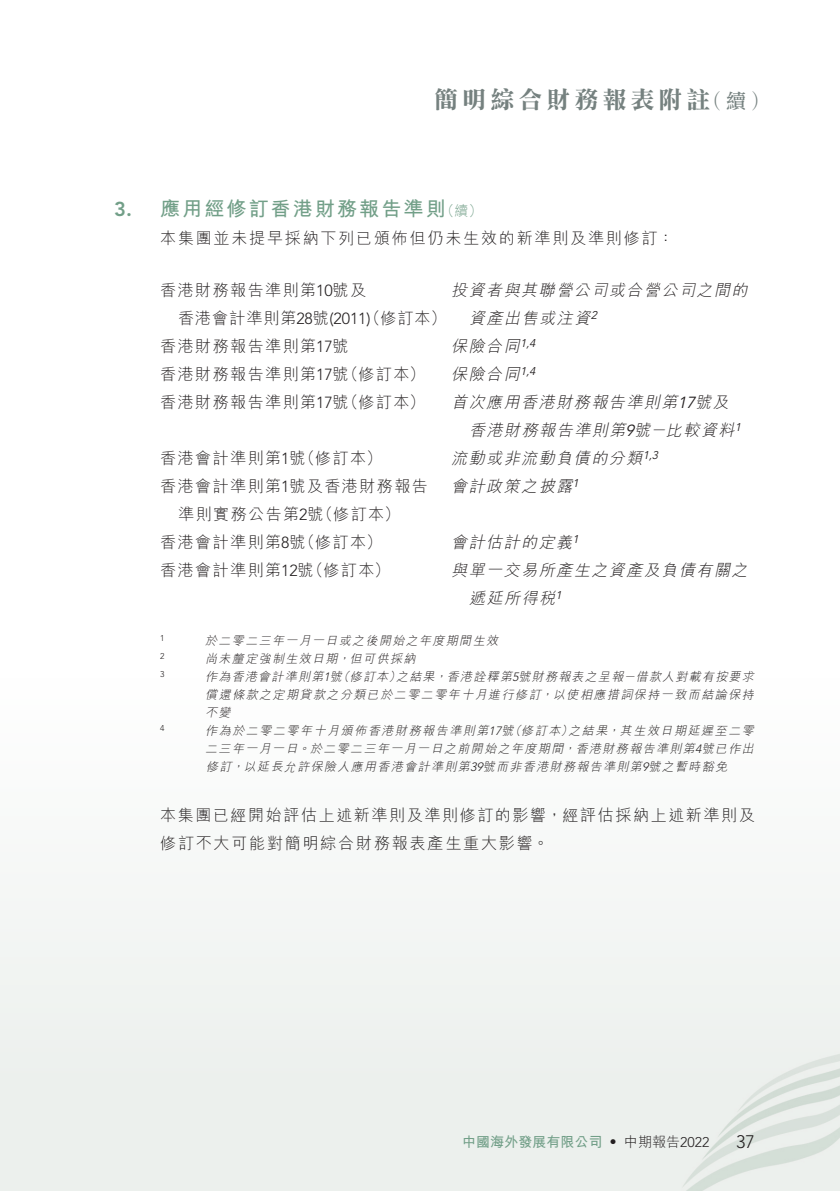
<style>
.page{position:relative;width:840px;height:1191px;background:#fff}
.page>*{position:absolute;margin:0;border:0;box-sizing:border-box;transform-origin:0 0}
.t1{font:24px "DF Li Song HK W7";letter-spacing:.165em;color:#75817f}
.t2{font:700 20px "M Hei HK";letter-spacing:.105em;color:#729f88}
.t3{font:300 18px "Avenir LT Std";color:#231f20}
.t4{font:300 16px/28px "M Hei HK";letter-spacing:.095em;color:#231f20}
.t5{font:italic 300 16px/28px "M Hei HK";color:#231f20}
.t6{font:300 16px "M Hei HK";letter-spacing:.115em;color:#231f20}
.t7{font:700 14px "M Hei HK";color:#729f88}
.t8{font:italic 300 12px/18px "M Hei HK";color:#231f20;text-align:justify}
.t9{font:300 8.4px "Avenir LT Std";color:#231f20}
.s1{font-family:"DF Li Song HK W5";font-size:20px}
.s2{font-family:"Avenir LT Std";font-weight:800}
.s3{font-weight:300;font-size:14px}
.s4{font-family:"Avenir LT Std"}
.s5{font-family:"Avenir LT Std";font-weight:400}
.s6{font-weight:300;color:#231f20}
.s7{font-family:"Avenir LT Std";font-weight:300;color:#231f20}
</style>
<div class="page">
<h1 class="t1" style="left:434px;top:87px;width:334px">簡明綜合財務報表附註<span class="s1">（續）</span></h1>
<h2 class="t2" style="left:114px;top:194px;width:370px"><span class="s2">3.</span> 應用經修訂香港財務報告準則<span class="s3">（續）</span></h2>
<h3 class="t6" style="left:160px;top:230px;width:515px">本集團並未提早採納下列已頒佈但仍未生效的新準則及準則修訂：</h3>
<h3 class="t4" style="left:178px;top:276px;width:269px;text-indent:-18px">香港財務報告準則第<span class="s4">10</span>號及<br>香港會計準則第<span class="s4">28</span>號<span class="s4">(2011)</span>（修訂本）</h3>
<h3 class="t5" style="left:469px;top:276px;width:283px;text-indent:-18px">投資者與其聯營公司或合營公司之間的資產出售或注資<sup>2</sup></h3>
<h3 class="t4" style="left:160px;top:332px;width:190px">香港財務報告準則第<span class="s4">17</span>號</h3>
<h3 class="t5" style="left:451px;top:332px;width:89px">保險合同<sup>1,4</sup></h3>
<h3 class="t4" style="left:160px;top:360px;width:266px">香港財務報告準則第<span class="s4">17</span>號（修訂本）</h3>
<h3 class="t5" style="left:451px;top:360px;width:89px">保險合同<sup>1,4</sup></h3>
<h3 class="t4" style="left:160px;top:388px;width:266px">香港財務報告準則第<span class="s4">17</span>號（修訂本）</h3>
<h3 class="t5" style="left:469px;top:388px;width:276px;text-indent:-18px">首次應用香港財務報告準則第<span class="s5">17</span>號及香港財務報告準則第<span class="s5">9</span>號－比較資料<sup>1</sup></h3>
<h3 class="t4" style="left:160px;top:444px;width:223px">香港會計準則第<span class="s4">1</span>號（修訂本）</h3>
<h3 class="t5" style="left:451px;top:444px;width:211px">流動或非流動負債的分類<sup>1,3</sup></h3>
<h3 class="t4" style="left:178px;top:472px;width:251px;text-indent:-18px">香港會計準則第<span class="s4">1</span>號及香港財務報告準則實務公告第<span class="s4">2</span>號（修訂本）</h3>
<h3 class="t5" style="left:451px;top:472px;width:132px">會計政策之披露<sup>1</sup></h3>
<h3 class="t4" style="left:160px;top:528px;width:223px">香港會計準則第<span class="s4">8</span>號（修訂本）</h3>
<h3 class="t5" style="left:451px;top:528px;width:132px">會計估計的定義<sup>1</sup></h3>
<h3 class="t4" style="left:160px;top:556px;width:231px">香港會計準則第<span class="s4">12</span>號（修訂本）</h3>
<h3 class="t5" style="left:469px;top:556px;width:283px;text-indent:-18px">與單一交易所產生之資產及負債有關之遞延所得稅<sup>1</sup></h3>
<p class="t9" style="left:160px;top:633px;width:6px">1</p>
<p class="t8" style="left:205px;top:631px;width:297px">於二零二三年一月一日或之後開始之年度期間生效</p>
<p class="t9" style="left:160px;top:651px;width:6px">2</p>
<p class="t8" style="left:205px;top:649px;width:214px">尚未釐定強制生效日期，但可供採納</p>
<p class="t9" style="left:160px;top:669px;width:6px">3</p>
<p class="t8" style="left:205px;top:667px;width:552px">作為香港會計準則第<span class="s4">1</span>號（修訂本）之結果，香港詮釋第<span class="s4">5</span>號財務報表之呈報－借款人對載有按要求償還條款之定期貸款之分類已於二零二零年十月進行修訂，以使相應措詞保持一致而結論保持不變</p>
<p class="t9" style="left:160px;top:723px;width:6px">4</p>
<p class="t8" style="left:205px;top:721px;width:552px">作為於二零二零年十月頒佈香港財務報告準則第<span class="s4">17</span>號（修訂本）之結果，其生效日期延遲至二零二三年一月一日。於二零二三年一月一日之前開始之年度期間，香港財務報告準則第<span class="s4">4</span>號已作出修訂，以延長允許保險人應用香港會計準則第<span class="s4">39</span>號而非香港財務報告準則第<span class="s4">9</span>號之暫時豁免</p>
<h3 class="t4" style="left:160px;top:801px;width:596px">本集團已經開始評估上述新準則及準則修訂的影響，經評估採納上述新準則及修訂不大可能對簡明綜合財務報表產生重大影響。</h3>
<p class="t7" style="left:462px;top:1131px;width:248px">中國海外發展有限公司 <span class="s6">• 中期報告</span><span class="s7">2022</span></p>
<h3 class="t3" style="left:735px;top:1130px;width:20px">37</h3>
</div>
